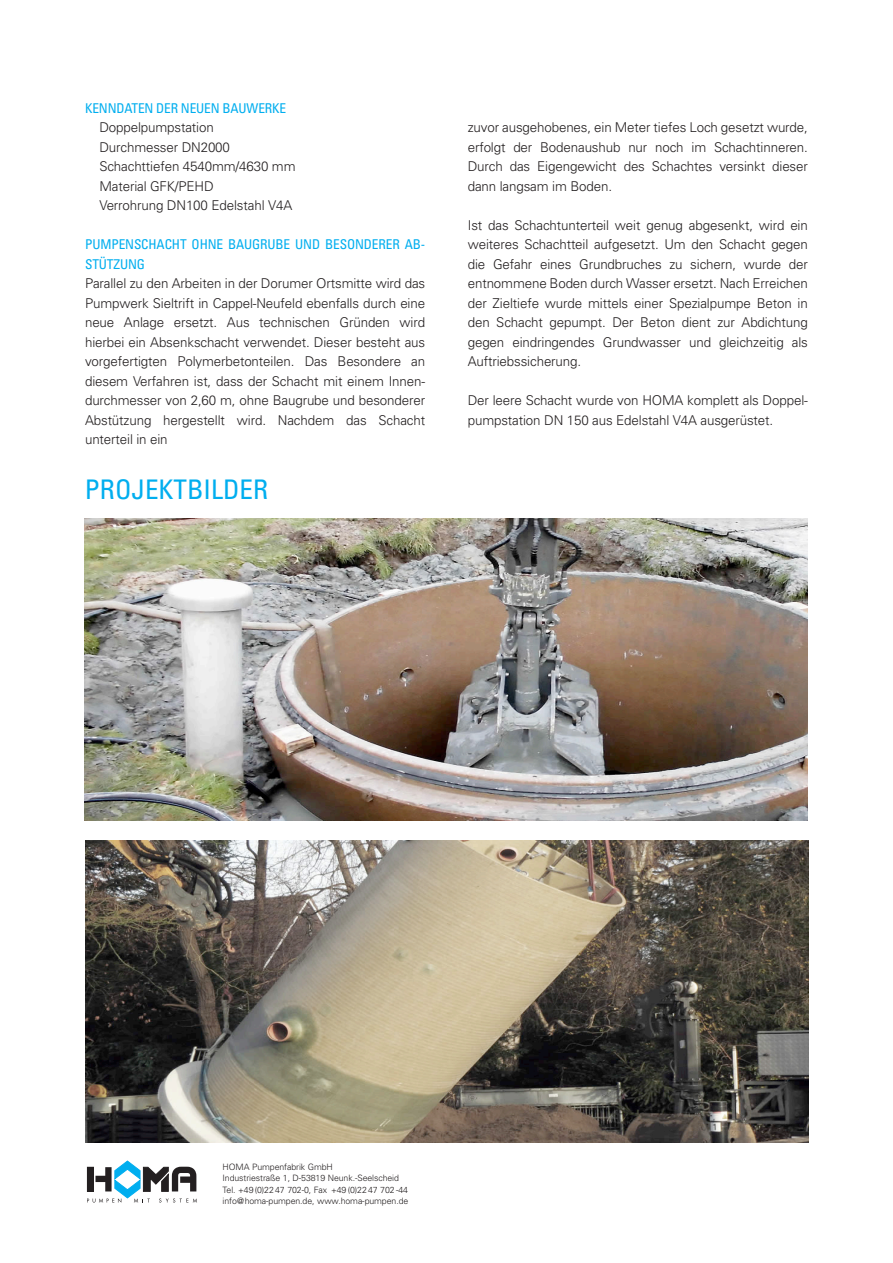
<style>
.page{position:relative;width:893px;height:1263px;background:#fff}
.page>*{position:absolute;margin:0;border:0;box-sizing:border-box;transform-origin:0 0}
.t1{font:condensed 27px "Univers";color:#00aeef}
.t2{font:300 13.5px/19.5px "Univers";letter-spacing:-.01em;color:#231f20;text-align:justify}
.t3{font:condensed 13.5px/19.5px "Univers";letter-spacing:-.01em;color:#00aeef}
.t4{font:300 8.7px/11.2px "Univers";letter-spacing:-.01em;color:#231f20}
</style>
<div class="page">
<img style="left:85px;top:518px;width:723px;height:302px">
<svg style="left:87px;top:1161px;width:110px;height:42px"></svg>
<img style="left:85px;top:840px;width:723px;height:302px">
<p class="t3" style="left:85px;top:98px;width:203px">KENNDATEN DER NEUEN BAUWERKE</p>
<p class="t2" style="left:99px;top:117px;width:198px;text-align:left">Doppelpumpstation<br>Durchmesser DN2000<br>Schachttiefen 4540mm/4630 mm<br>Material GFK/PEHD<br>Verrohrung DN100 Edelstahl V4A</p>
<p class="t3" style="left:85px;top:234px;width:342px">PUMPENSCHACHT OHNE BAUGRUBE UND BESONDERER AB-<br>STÜTZUNG</p>
<p class="t2" style="left:85px;top:273px;width:342px">Parallel zu den Arbeiten in der Dorumer Ortsmitte wird das Pumpwerk Sieltrift in Cappel-Neufeld ebenfalls durch eine neue Anlage ersetzt. Aus technischen Gründen wird hierbei ein Absenkschacht verwendet. Dieser besteht aus vorgefertigten Polymerbetonteilen. Das Besondere an diesem Verfahren ist, dass der Schacht mit einem Innen&shy;durchmesser von 2,60 m, ohne Baugrube und besonderer Abstützung hergestellt wird. Nachdem das Schacht unterteil in ein</p>
<h1 class="t1" style="left:85px;top:473px;width:45px">PROJEKT</h1>
<h1 class="t1" style="left:187px;top:473px;width:29px">BILDE</h1>
<h1 class="t1" style="left:253px;top:473px;width:17px">R</h1>
<p class="t2" style="left:468px;top:117px;width:342px">zuvor ausgehobenes, ein Meter tiefes Loch gesetzt wurde, erfolgt der Bodenaushub nur noch im Schachtinneren.<br>Durch das Eigengewicht des Schachtes versinkt dieser dann langsam im Boden.</p>
<p class="t2" style="left:468px;top:215px;width:342px">Ist das Schachtunterteil weit genug abgesenkt, wird ein weiteres Schachtteil aufgesetzt. Um den Schacht gegen die Gefahr eines Grundbruches zu sichern, wurde der entnommene Boden durch Wasser ersetzt. Nach Erreichen der Zieltiefe wurde mittels einer Spezialpumpe Beton in den Schacht gepumpt. Der Beton dient zur Abdichtung gegen eindringendes Grundwasser und gleichzeitig als Auftriebssicherung.</p>
<p class="t2" style="left:468px;top:390px;width:342px">Der leere Schacht wurde von HOMA komplett als Doppel&shy;pumpstation DN 150 aus Edelstahl V4A ausgerüstet.</p>
<p class="t4" style="left:223px;top:1161px;width:187px">HOMA Pumpenfabrik GmbH<br>Industriestraße 1, D-53819 Neunk.-Seelscheid Tel. +49 (0)22 47 702-0, Fax +49 (0)22 47 702 -44 info@homa-pumpen.de, www.homa-pumpen.de</p>
</div>
